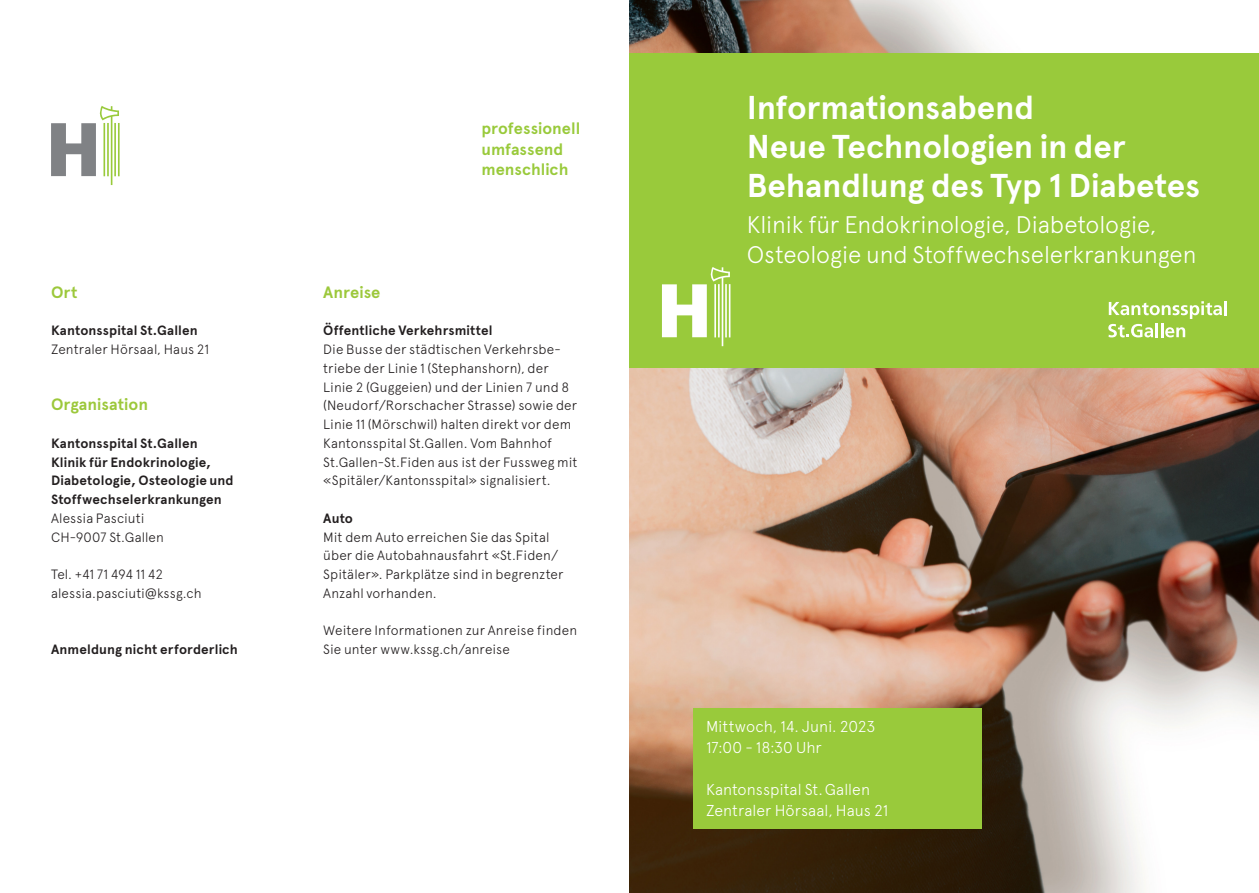
<style>
.page{position:relative;width:1259px;height:893px;background:#fff}
.page>*{position:absolute;margin:0;border:0;box-sizing:border-box;transform-origin:0 0}
.t1{font:700 33px/39px "Apercu";letter-spacing:-.005em;color:#fff}
.t2{font:300 24px/30px "Apercu";letter-spacing:-.005em;color:#fff}
.t3{font:700 16.5px "Apercu";color:#9cc83b}
.t4{font:700 16.35px/20.5px "Apercu";color:#99ca3b}
.t5{font:300 15.75px/21px "Apercu";color:#fff}
.t6{font:300 13.5px/18.8px "Apercu";letter-spacing:.01em;color:#231f20}
.t7{font:700 13.5px/18.8px "Apercu";letter-spacing:.01em;color:#231f20}
</style>
<div class="page">
<img style="left:629px;top:0;width:630px;height:893px">
<div style="left:629px;top:53px;width:630px;height:314px;background:#99ca3b"></div>
<div style="left:693px;top:708px;width:289px;height:121px;background:#99ca3b"></div>
<svg style="left:51px;top:106px;width:69px;height:79px"></svg>
<svg style="left:662px;top:267px;width:68px;height:79px"></svg>
<svg style="left:1108px;top:301px;width:118px;height:36px"></svg>
<p class="t3" style="left:51px;top:282px;width:28px">Ort</p>
<p class="t7" style="left:51px;top:321px;width:148px">Kantonsspital St.Gallen</p>
<p class="t6" style="left:51px;top:340px;width:160px">Zentraler Hörsaal, Haus 21</p>
<p class="t3" style="left:51px;top:395px;width:98px">Organisation</p>
<p class="t7" style="left:51px;top:434px;width:184px">Kantonsspital St.Gallen<br>Klinik für Endokrinologie,<br>Diabetologie, Osteologie und<br>Stoffwechselerkrankungen</p>
<p class="t6" style="left:51px;top:509px;width:114px">Alessia Pasciuti<br>CH-9007 St.Gallen</p>
<p class="t6" style="left:51px;top:565px;width:152px">Tel. +41 71 494 11 42 alessia.pasciuti@kssg.ch</p>
<p class="t7" style="left:51px;top:640px;width:188px">Anmeldung nicht erforderlich</p>
<p class="t4" style="left:481px;top:119px;width:100px">professionell umfassend menschlich</p>
<p class="t3" style="left:323px;top:282px;width:59px">Anreise</p>
<p class="t7" style="left:323px;top:321px;width:171px">Öffentliche Verkehrsmittel</p>
<p class="t6" style="left:323px;top:340px;width:256px">Die Busse der städtischen Verkehrsbe&shy;triebe der Linie 1 (Stephanshorn), der Linie 2 (Guggeien) und der Linien 7 und 8 (Neudorf/Rorschacher Strasse) sowie der Linie 11 (Mörschwil) halten direkt vor dem Kantonsspital St.Gallen. Vom Bahnhof St.Gallen-St.Fiden aus ist der Fussweg mit «Spitäler/Kantonsspital» signalisiert.</p>
<p class="t7" style="left:323px;top:509px;width:31px">Auto</p>
<p class="t6" style="left:323px;top:527px;width:242px">Mit dem Auto erreichen Sie das Spital über die Autobahnausfahrt «St.Fiden/ Spitäler». Parkplätze sind in begrenzter Anzahl vorhanden.</p>
<p class="t6" style="left:323px;top:621px;width:255px">Weitere Informationen zur Anreise finden<br>Sie unter www.kssg.ch/anreise</p>
<h1 class="t1" style="left:747px;top:89px;width:455px">Informationsabend<br>Neue Technologien in der<br>Behandlung des Typ 1 Diabetes</h1>
<h2 class="t2" style="left:747px;top:210px;width:451px">Klinik für Endokrinologie, Diabetologie,<br>Osteologie und Stoffwechselerkrankungen</h2>
<p class="t5" style="left:706px;top:716px;width:171px">Mittwoch, 14. Juni. 2023<br>17:00 - 18:30 Uhr</p>
<p class="t5" style="left:706px;top:779px;width:184px">Kantonsspital St.Gallen<br>Zentraler Hörsaal, Haus 21</p>
</div>
